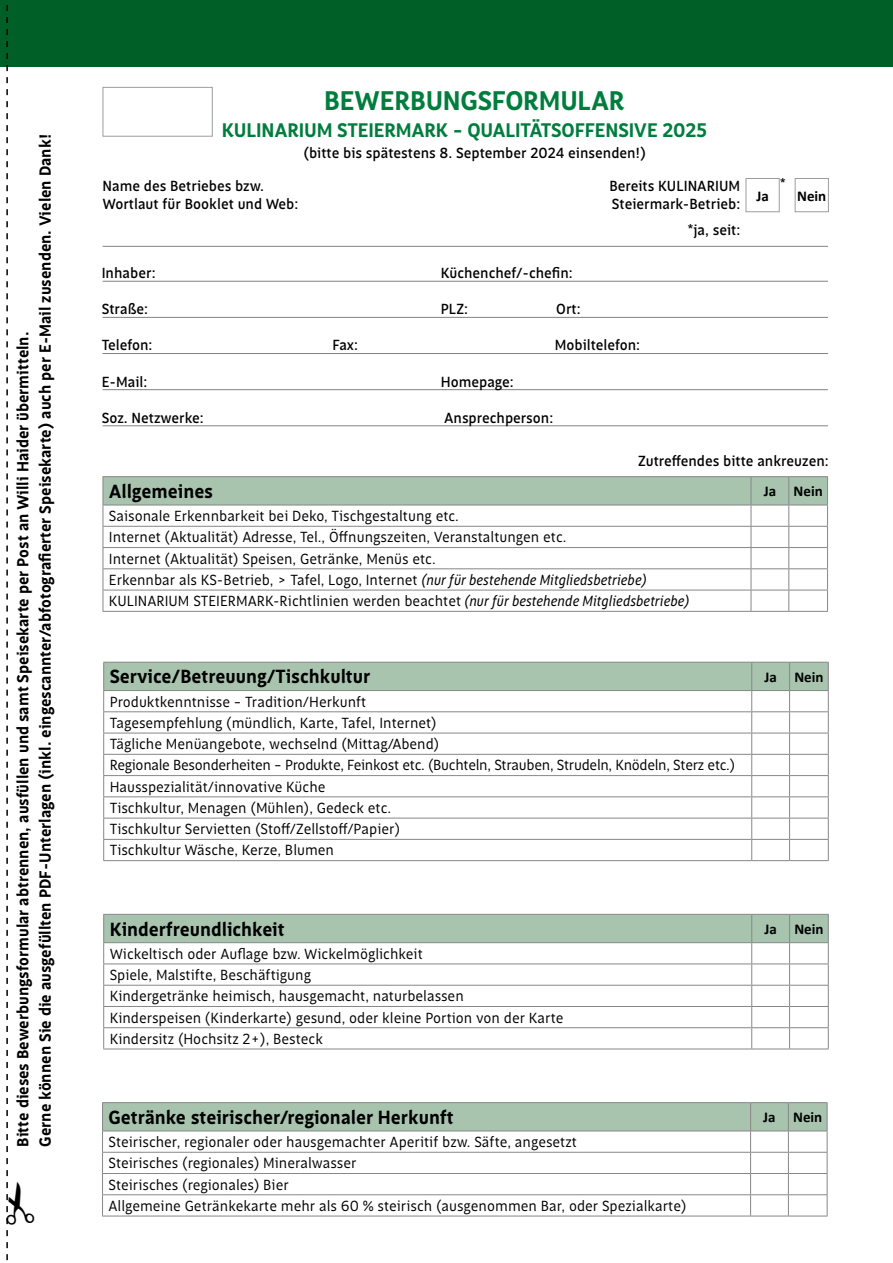
<style>
.page{position:relative;width:893px;height:1263px;background:#fff}
.page>*{position:absolute;margin:0;border:0;box-sizing:border-box;transform-origin:0 0}
.t1{font:700 27.6px "Saya FY";letter-spacing:-.01em;color:#007d3d}
.t2{font:700 20.1px "Saya FY";letter-spacing:-.01em;color:#007d3d}
.t3{font:700 19.5px "Saya FY";color:#000}
.t4{font:700 16.5px/22.5px "Saya FY";color:#000}
.t5{font:15px/21.3px "Saya FY";color:#000}
.t6{font:500 15px/18px "Saya FY";color:#000}
.t7{font:700 15px "Calibri";color:#000}
.s1{font-style:italic}
</style>
<div class="page">
<div style="left:0;top:0;width:893px;height:67px;background:#005f27"></div>
<div style="left:103px;top:87px;width:110px;height:50px;border:1px solid #9d9d9c"></div>
<div style="left:795px;top:178px;width:34px;height:34px;border:1px solid #9d9d9c"></div>
<div style="left:746px;top:178px;width:34px;height:34px;border:1px solid #9d9d9c"></div>
<hr style="left:103px;top:246px;width:725px;height:1px;background:#000">
<hr style="left:103px;top:281px;width:725px;height:1px;background:#000">
<hr style="left:103px;top:317px;width:725px;height:1px;background:#000">
<hr style="left:103px;top:353px;width:725px;height:1px;background:#000">
<hr style="left:103px;top:389px;width:725px;height:1px;background:#000">
<hr style="left:103px;top:425px;width:725px;height:1px;background:#000">
<hr style="left:751px;top:611px;width:38px;height:1px;background:#878787">
<hr style="left:789px;top:611px;width:39px;height:1px;background:#878787">
<hr style="left:103px;top:611px;width:648px;height:1px;background:#878787">
<hr style="left:103px;top:476px;width:648px;height:1px;background:#878787">
<hr style="left:751px;top:476px;width:38px;height:1px;background:#878787">
<hr style="left:789px;top:476px;width:39px;height:1px;background:#878787">
<svg style="left:103px;top:477px;width:725px;height:134px"></svg>
<hr style="left:752px;top:860px;width:38px;height:1px;background:#878787">
<hr style="left:790px;top:860px;width:39px;height:1px;background:#878787">
<hr style="left:103px;top:860px;width:649px;height:1px;background:#878787">
<svg style="left:103px;top:662px;width:726px;height:198px"></svg>
<hr style="left:752px;top:1048px;width:38px;height:1px;background:#878787">
<hr style="left:790px;top:1048px;width:39px;height:1px;background:#878787">
<hr style="left:103px;top:1048px;width:649px;height:1px;background:#878787">
<svg style="left:103px;top:914px;width:726px;height:134px"></svg>
<hr style="left:751px;top:1216px;width:37px;height:1px;background:#878787">
<hr style="left:788px;top:1216px;width:39px;height:1px;background:#878787">
<hr style="left:102px;top:1216px;width:649px;height:1px;background:#878787">
<hr style="left:102px;top:1102px;width:649px;height:1px;background:#878787">
<hr style="left:751px;top:1102px;width:37px;height:1px;background:#878787">
<hr style="left:788px;top:1102px;width:39px;height:1px;background:#878787">
<svg style="left:102px;top:1103px;width:726px;height:113px"></svg>
<svg style="left:6px;top:5px;width:2px;height:1256px"></svg>
<p class="t4" style="left:11px;top:1147px;width:1014px;rotate:-90deg">Bitte dieses Bewerbungsformular abtrennen, ausfüllen und samt Speisekarte per Post an Willi Haider übermitteln.<br>Gerne können Sie die ausgefüllten PDF-Unterlagen (inkl. eingescannter/abfotografierter Speisekarte) auch per E-Mail zusenden. Vielen Dank!</p>
<h1 class="t1" style="left:324px;top:84px;width:302px">BEWERBUNGSFORMULAR</h1>
<h2 class="t2" style="left:222px;top:117px;width:487px">KULINARIUM STEIERMARK – QUALITÄTSOFFENSIVE 2025</h2>
<p class="t6" style="left:609px;top:136px;width:132px;line-height:32.7px;text-indent:-306px">(bitte bis spätestens 8. September 2024 einsenden!)<br>Bereits KULINARIUM</p>
<p class="t6" style="left:612px;top:194px;width:130px">Steiermark-Betrieb:</p>
<p class="t6" style="left:103px;top:176px;width:197px">Name des Betriebes bzw.<br>Wortlaut für Booklet und Web:</p>
<p class="t6" style="left:102px;top:264px;width:55px">Inhaber:</p>
<p class="t6" style="left:441px;top:264px;width:134px">Küchenchef/-chefin:</p>
<p class="t6" style="left:102px;top:300px;width:48px">Straße:</p>
<p class="t6" style="left:441px;top:300px;width:29px">PLZ:</p>
<p class="t6" style="left:556px;top:300px;width:26px">Ort:</p>
<p class="t6" style="left:102px;top:336px;width:52px">Telefon:</p>
<p class="t6" style="left:332px;top:336px;width:27px">Fax:</p>
<p class="t6" style="left:555px;top:336px;width:87px">Mobiltelefon:</p>
<p class="t6" style="left:102px;top:372px;width:47px">E-Mail:</p>
<p class="t6" style="left:441px;top:372px;width:75px">Homepage:</p>
<p class="t6" style="left:102px;top:408px;width:104px">Soz. Netzwerke:</p>
<p class="t6" style="left:444px;top:408px;width:111px">Ansprechperson:</p>
<p class="t6" style="left:688px;top:221px;width:54px">*ja, seit:</p>
<p class="t6" style="left:780px;top:175px;width:7px">*</p>
<p class="t7" style="left:756px;top:186px;width:14px">Ja</p>
<p class="t7" style="left:797px;top:186px;width:31px">Nein</p>
<p class="t6" style="left:638px;top:452px;width:192px">Zutreffendes bitte ankreuzen:</p>
<h3 class="t3" style="left:109px;top:479px;width:106px">Allgemeines</h3>
<p class="t7" style="left:764px;top:482px;width:61px">Ja Nein</p>
<p class="t5" style="left:109px;top:505px;width:582px">Saisonale Erkennbarkeit bei Deko, Tischgestaltung etc.<br>Internet (Aktualität) Adresse, Tel., Öffnungszeiten, Veranstaltungen etc.<br>Internet (Aktualität) Speisen, Getränke, Menüs etc.<br>Erkennbar als KS-Betrieb, &gt; Tafel, Logo, Internet <span class="s1">(nur für bestehende Mitgliedsbetriebe)<br></span>KULINARIUM STEIERMARK-Richtlinien werden beachtet <span class="s1">(nur für bestehende Mitgliedsbetriebe)</span></p>
<h3 class="t3" style="left:110px;top:665px;width:262px">Service/Betreuung/Tischkultur</h3>
<p class="t7" style="left:764px;top:667px;width:61px">Ja Nein</p>
<p class="t5" style="left:110px;top:691px;width:627px">Produktkenntnisse – Tradition/Herkunft<br>Tagesempfehlung (mündlich, Karte, Tafel, Internet)<br>Tägliche Menüangebote, wechselnd (Mittag/Abend)<br>Regionale Besonderheiten – Produkte, Feinkost etc. (Buchteln, Strauben, Strudeln, Knödeln, Sterz etc.)<br>Hausspezialität/innovative Küche<br>Tischkultur, Menagen (Mühlen), Gedeck etc.<br>Tischkultur Servietten (Stoff/Zellstoff/Papier)<br>Tischkultur Wäsche, Kerze, Blumen</p>
<h3 class="t3" style="left:110px;top:917px;width:176px">Kinderfreundlichkeit</h3>
<p class="t7" style="left:764px;top:919px;width:61px">Ja Nein</p>
<p class="t5" style="left:110px;top:943px;width:455px">Wickeltisch oder Auflage bzw. Wickelmöglichkeit<br>Spiele, Malstifte, Beschäftigung<br>Kindergetränke heimisch, hausgemacht, naturbelassen<br>Kinderspeisen (Kinderkarte) gesund, oder kleine Portion von der Karte Kindersitz (Hochsitz 2+), Besteck</p>
<h3 class="t3" style="left:109px;top:1105px;width:347px">Getränke steirischer/regionaler Herkunft</h3>
<p class="t7" style="left:763px;top:1108px;width:61px">Ja Nein</p>
<p class="t5" style="left:109px;top:1131px;width:579px">Steirischer, regionaler oder hausgemachter Aperitif bzw. Säfte, angesetzt<br>Steirisches (regionales) Mineralwasser<br>Steirisches (regionales) Bier<br>Allgemeine Getränkekarte mehr als 60 % steirisch (ausgenommen Bar, oder Spezialkarte)</p>
</div>
